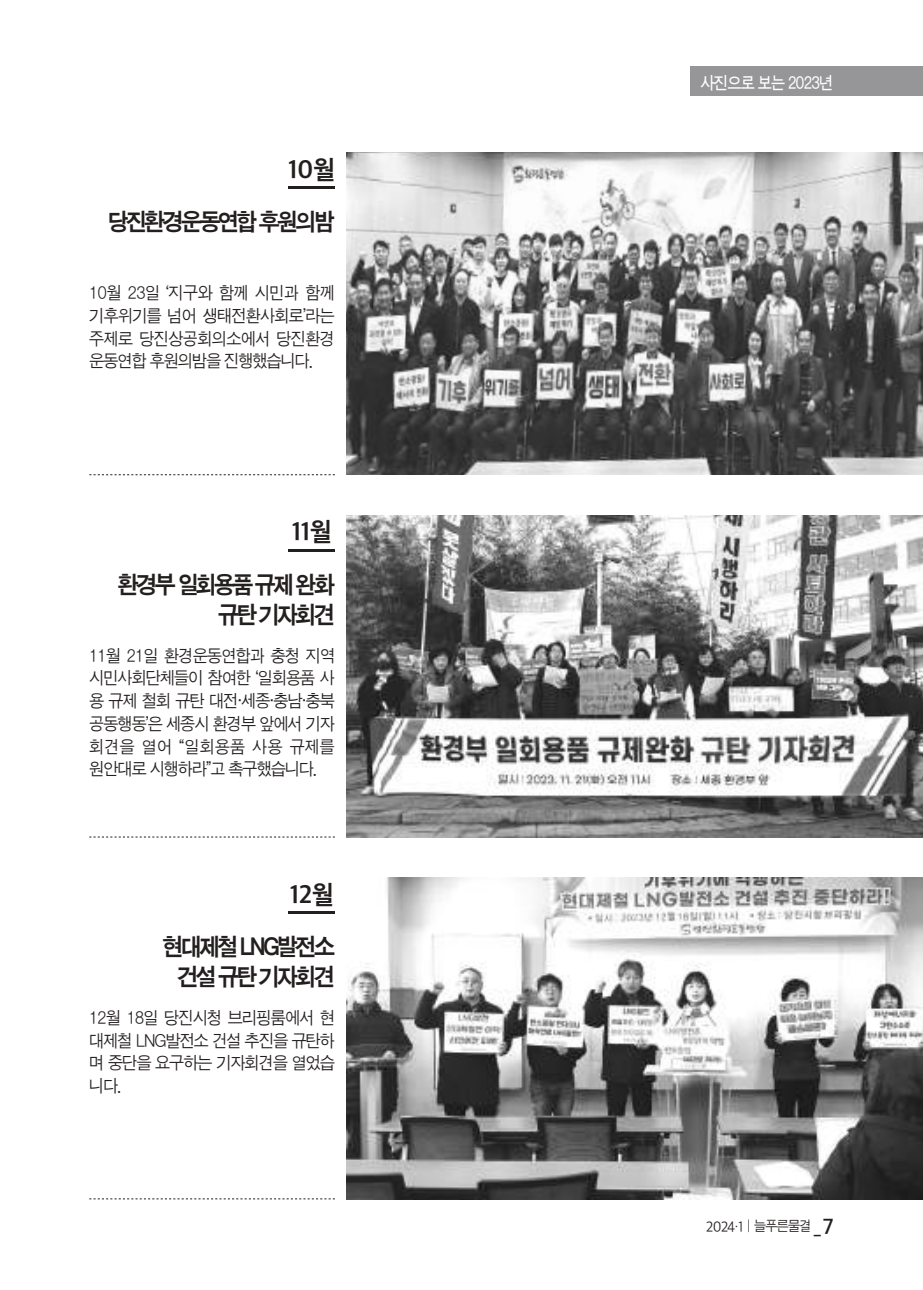
<style>
.page{position:relative;width:923px;height:1290px;background:#fff}
.page>*{position:absolute;margin:0;border:0;box-sizing:border-box;transform-origin:0 0}
.t1{font:24.5px/29.8px "SD Gothic c Bd";letter-spacing:-.11em;color:#241f1f;text-align:right;scale:.95 1}
.t2{font:24.5px "SD Gothic Neoa g Bd";letter-spacing:-.03em;color:#241f1f;scale:.95 1}
.t3{font:17.5px/22.8px "SD Gothic a Lt";letter-spacing:-.05em;color:#241f1f;text-align:justify;scale:.95 1}
.t4{font:17.5px "SD Gothic b Md";letter-spacing:-.05em;color:#fff;scale:.9 1}
.t5{font:14px "SD Gothic Neoa c Lt";color:#241f1f;scale:.95 1}
.s1{font-family:"SD Gothic a Lt"}
.s2{font-family:"SD Gothic Neoa f Sm";font-size:21px}
</style>
<div class="page">
<img style="left:346px;top:877px;width:577px;height:322px">
<img style="left:346px;top:515px;width:577px;height:322px">
<img style="left:346px;top:153px;width:577px;height:322px">
<svg style="left:89px;top:474px;width:246px;height:1px"></svg>
<svg style="left:89px;top:837px;width:246px;height:1px"></svg>
<svg style="left:89px;top:1198px;width:246px;height:1px"></svg>
<hr style="left:288px;top:187px;width:47px;height:2px;background:#241f1f">
<hr style="left:288px;top:549px;width:47px;height:2px;background:#241f1f">
<hr style="left:288px;top:911px;width:47px;height:2px;background:#241f1f">
<div style="left:691px;top:66px;width:232px;height:29px;background:#969698"></div>
<h1 class="t2" style="left:288px;top:157px;width:51px">10월</h1>
<h1 class="t1" style="left:108px;top:207px;width:241px">당진환경운동연합 후원의밤</h1>
<p class="t3" style="left:89px;top:282px;width:260px">10월 23일 ‘지구와 함께 시민과 함께 기후위기를 넘어 생태전환사회로’라는 주제로 당진상공회의소에서 당진환경 운동연합 후원의밤을 진행했습니다.</p>
<h1 class="t2" style="left:292px;top:520px;width:43px">11월</h1>
<h1 class="t1" style="left:118px;top:569px;width:230px">환경부 일회용품 규제 완화 규탄 기자회견</h1>
<p class="t3" style="left:89px;top:644px;width:260px">11월 21일 환경운동연합과 충청 지역 시민사회단체들이 참여한 ‘일회용품 사 용 규제 철회 규탄 대전·세종·충남·충북 공동행동’은 세종시 환경부 앞에서 기자 회견을 열어 “일회용품 사용 규제를 원안대로 시행하라”고 촉구했습니다.</p>
<h1 class="t2" style="left:290px;top:882px;width:47px">12월</h1>
<h1 class="t1" style="left:162px;top:932px;width:183px">현대제철 LNG발전소 건설 규탄 기자회견</h1>
<p class="t3" style="left:89px;top:1006px;width:260px">12월 18일 당진시청 브리핑룸에서 현 대제철 LNG발전소 건설 추진을 규탄하 며 중단을 요구하는 기자회견을 열었습 니다.</p>
<p class="t4" style="left:700px;top:74px;width:149px">사진으로 보는 2023년</p>
<p class="t5" style="left:706px;top:1220px;width:136px">2024·1<span class="s1">｜늘푸른물결</span> <span class="s2">_7</span></p>
</div>
